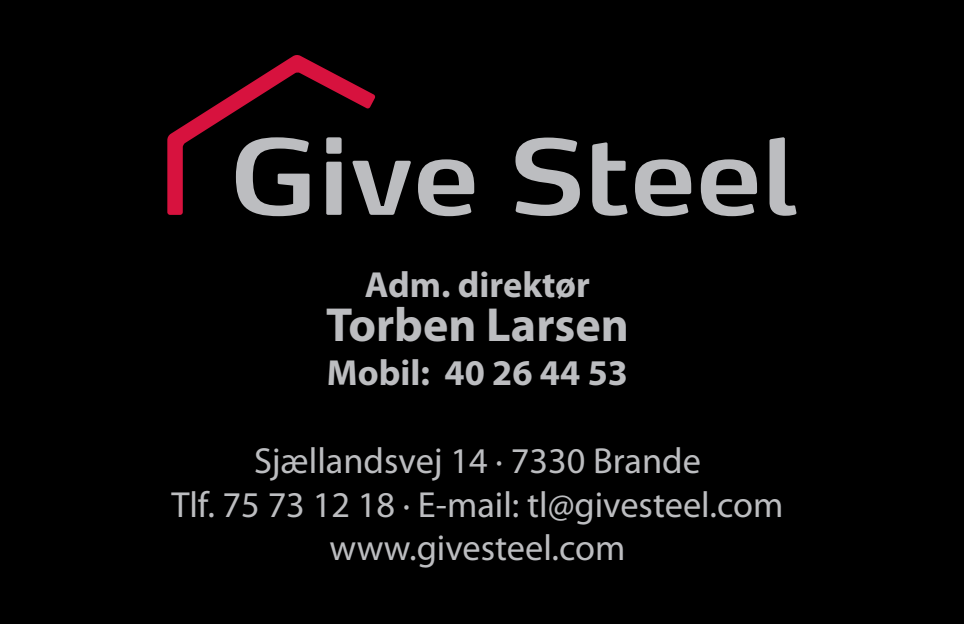
<style>
.page{position:relative;width:964px;height:624px;background:#000}
.page>*{position:absolute;margin:0;border:0;box-sizing:border-box;transform-origin:0 0}
.t1{font:700 48px "Myriad Pro";color:#bcbdc0}
.t2{font:36.4px/43.6px "Myriad Pro";color:#bcbdc0;text-align:center}
.t3{font:700 36.4px "Myriad Pro";color:#bcbdc0}
</style>
<div class="page">
<svg style="left:375px;top:161px;width:36px;height:54px"></svg>
<svg style="left:418px;top:159px;width:56px;height:57px"></svg>
<svg style="left:515px;top:137px;width:65px;height:79px"></svg>
<svg style="left:592px;top:142px;width:36px;height:74px"></svg>
<svg style="left:635px;top:159px;width:56px;height:57px"></svg>
<svg style="left:701px;top:159px;width:56px;height:57px"></svg>
<svg style="left:769px;top:137px;width:27px;height:79px"></svg>
<svg style="left:167px;top:55px;width:208px;height:160px"></svg>
<p class="t3" style="left:365px;top:261px;width:227px">Adm. direktør</p>
<h1 class="t1" style="left:326px;top:294px;width:304px">Torben Larsen</h1>
<p class="t3" style="left:327px;top:349px;width:303px">Mobil: 40 26 44 53</p>
<p class="t2" style="left:172px;top:438px;width:613px">Sjællandsvej 14 · 7330 Brande<br>Tlf. 75 73 12 18 · E-mail: tl@givesteel.com www.givesteel.com</p>
</div>
